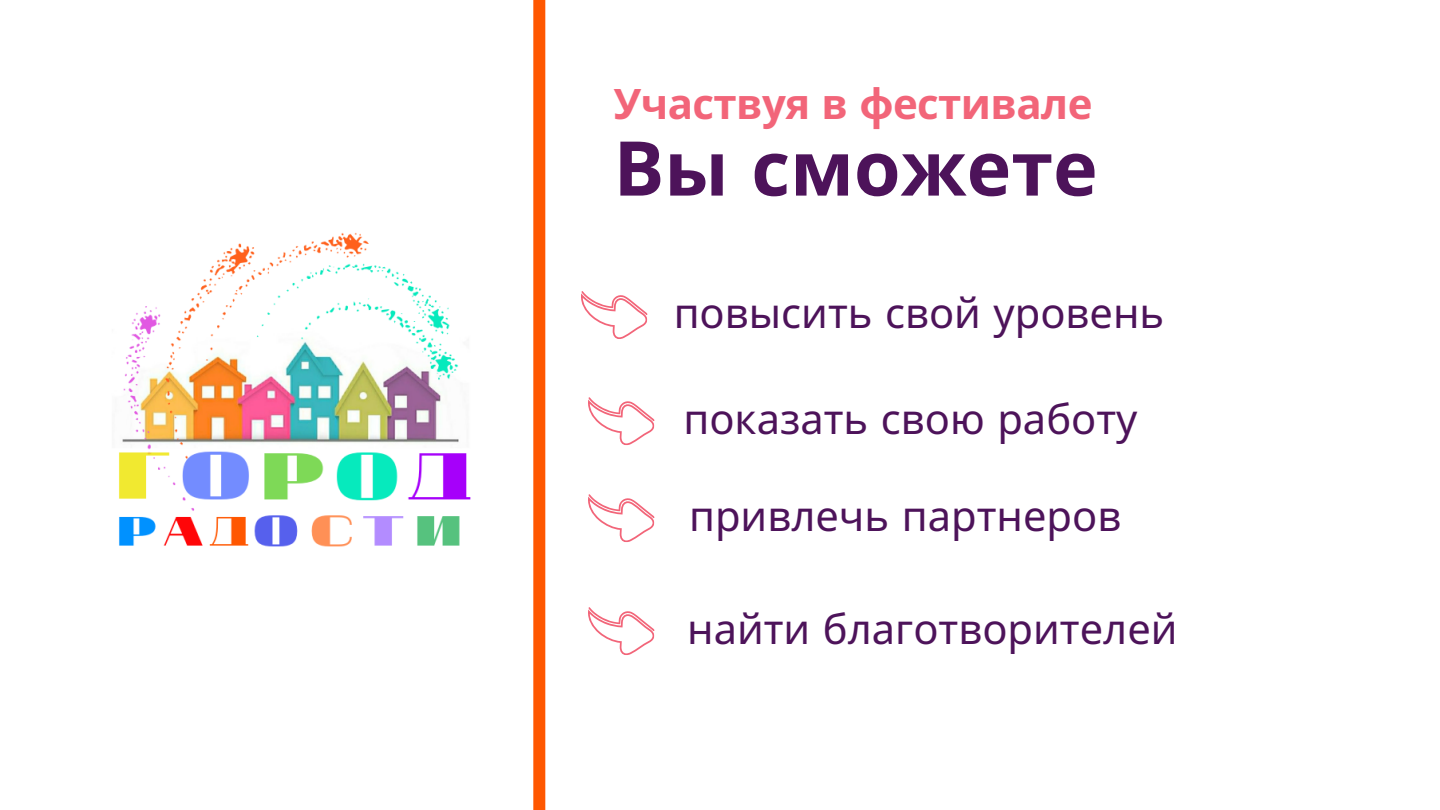
<style>
.page{position:relative;width:1440px;height:810px;background:#fff}
.page>*{position:absolute;margin:0;border:0;box-sizing:border-box;transform-origin:0 0}
.t1{font:700 75.6px "Noto Sans";color:#4d135a}
.t2{font:700 42px "Noto Sans";letter-spacing:-.015em;color:#f26579}
.t3{font:41.6px "Noto Sans";color:#4d135a}
</style>
<div class="page">
<div style="left:533px;top:0;width:12px;height:810px;background:#ff5700"></div>
<img style="left:119px;top:232px;width:352px;height:315px">
<svg style="left:581px;top:291px;width:67px;height:48px"></svg>
<svg style="left:588px;top:397px;width:67px;height:49px"></svg>
<svg style="left:588px;top:607px;width:67px;height:48px"></svg>
<svg style="left:588px;top:494px;width:67px;height:49px"></svg>
<p class="t2" style="left:614px;top:74px;width:480px">Участвуя в фестивале</p>
<h1 class="t1" style="left:614px;top:115px;width:486px">Вы сможете</h1>
<p class="t3" style="left:674px;top:283px;width:492px">повысить свой уровень</p>
<p class="t3" style="left:683px;top:389px;width:456px">показать свою работу</p>
<p class="t3" style="left:689px;top:486px;width:434px">привлечь партнеров</p>
<p class="t3" style="left:687px;top:599px;width:492px">найти благотворителей</p>
</div>
